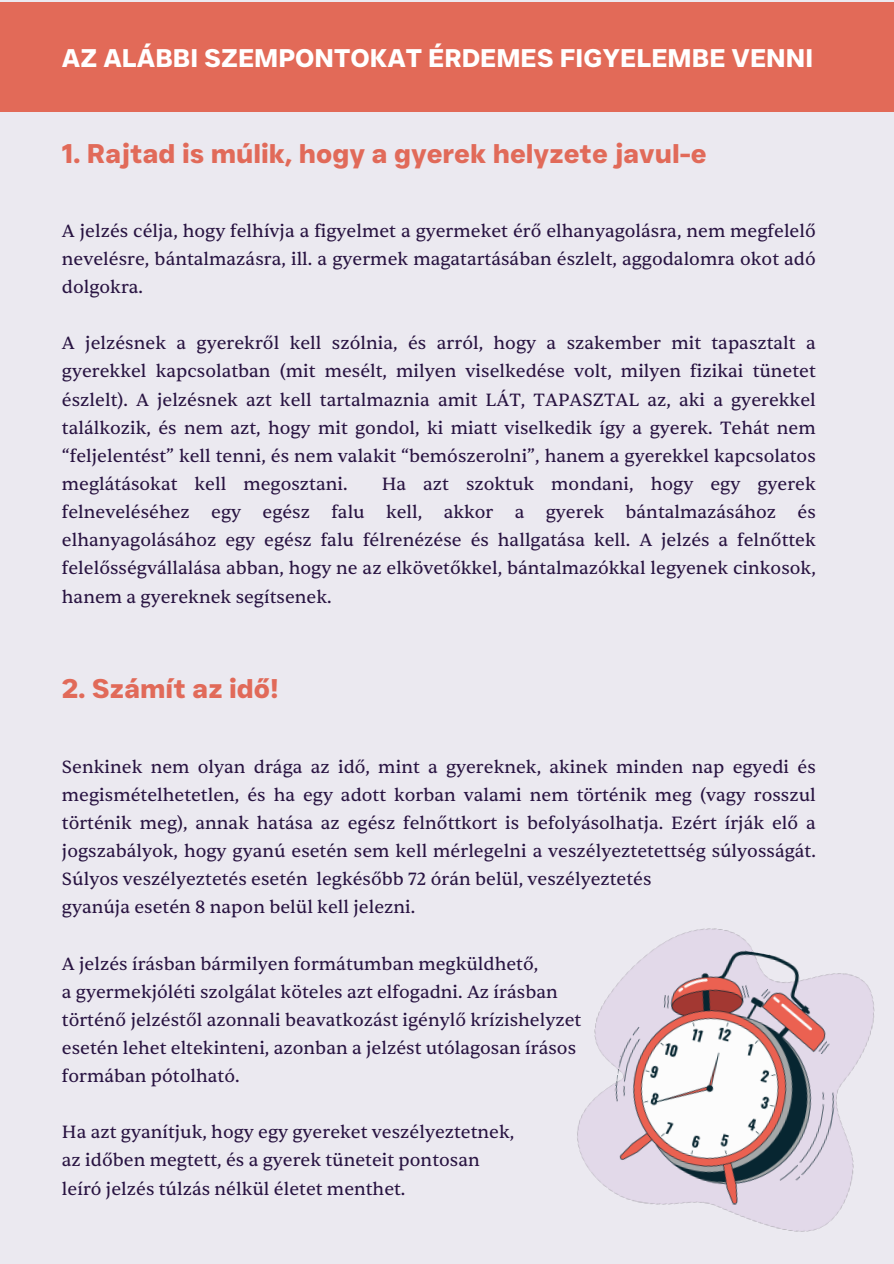
<style>
.page{position:relative;width:894px;height:1264px;background:#fff}
.page>*{position:absolute;margin:0;border:0;box-sizing:border-box;transform-origin:0 0}
.t1{font:700 27px "JUST Sans";color:#e16a59}
.t2{font:700 25.5px "JUST Sans";color:#fff}
.t3{font:18px/28.2px "Sentient";color:#281341;text-align:justify}
</style>
<div class="page">
<div style="left:0;top:0;width:893px;height:1263px;background:#ebe9f0"></div>
<div style="left:0;top:2px;width:893px;height:109px;background:#e26a58"></div>
<img style="left:577px;top:928px;width:298px;height:304px">
<img style="left:598px;top:933px;width:259px;height:285px">
<h2 class="t2" style="left:62px;top:42px;width:752px">AZ ALÁBBI SZEMPONTOKAT ÉRDEMES FIGYELEMBE VENNI</h2>
<h1 class="t1" style="left:62px;top:136px;width:646px">1. Rajtad is múlik, hogy a gyerek helyzete javul-e</h1>
<p class="t3" style="left:62px;top:217px;width:755px">A jelzés célja, hogy felhívja a figyelmet a gyermeket érő elhanyagolásra, nem megfelelő nevelésre, bántalmazásra, ill. a gyermek magatartásában észlelt, aggodalomra okot adó dolgokra.</p>
<p class="t3" style="left:62px;top:329px;width:755px">A jelzésnek a gyerekről kell szólnia, és arról, hogy a szakember mit tapasztalt a gyerekkel kapcsolatban (mit mesélt, milyen viselkedése volt, milyen fizikai tünetet észlelt). A jelzésnek azt kell tartalmaznia amit LÁT, TAPASZTAL az, aki a gyerekkel találkozik, és nem azt, hogy mit gondol, ki miatt viselkedik így a gyerek. Tehát nem “feljelentést” kell tenni, és nem valakit “bemószerolni”, hanem a gyerekkel kapcsolatos meglátásokat kell megosztani.</p>
<p class="t3" style="left:62px;top:470px;width:755px;text-indent:319px">Ha azt szoktuk mondani, hogy egy gyerek felneveléséhez egy egész falu kell, akkor a gyerek bántalmazásához és elhanyagolásához egy egész falu félrenézése és hallgatása kell. A jelzés a felnőttek felelősségvállalása abban, hogy ne az elkövetőkkel, bántalmazókkal legyenek cinkosok, hanem a gyereknek segítsenek.</p>
<h1 class="t1" style="left:62px;top:672px;width:218px">2. Számít az idő!</h1>
<p class="t3" style="left:62px;top:752px;width:755px;text-align:left">Senkinek nem olyan drága az idő, mint a gyereknek, akinek minden nap egyedi és megismételhetetlen, és ha egy adott korban valami nem történik meg (vagy rosszul történik meg), annak hatása az egész felnőttkort is befolyásolhatja. Ezért írják elő a jogszabályok, hogy gyanú esetén sem kell mérlegelni a veszélyeztetettség súlyosságát.<br>Súlyos veszélyeztetés esetén legkésőbb 72 órán belül, veszélyeztetés<br>gyanúja esetén 8 napon belül kell jelezni.</p>
<p class="t3" style="left:62px;top:949px;width:520px;text-align:left">A jelzés írásban bármilyen formátumban megküldhető,<br>a gyermekjóléti szolgálat köteles azt elfogadni. Az írásban történő jelzéstől azonnali beavatkozást igénylő krízishelyzet esetén lehet eltekinteni, azonban a jelzést utólagosan írásos formában pótolható.</p>
<p class="t3" style="left:62px;top:1118px;width:454px;text-align:left">Ha azt gyanítjuk, hogy egy gyereket veszélyeztetnek, az időben megtett, és a gyerek tüneteit pontosan leíró jelzés túlzás nélkül életet menthet.</p>
</div>
